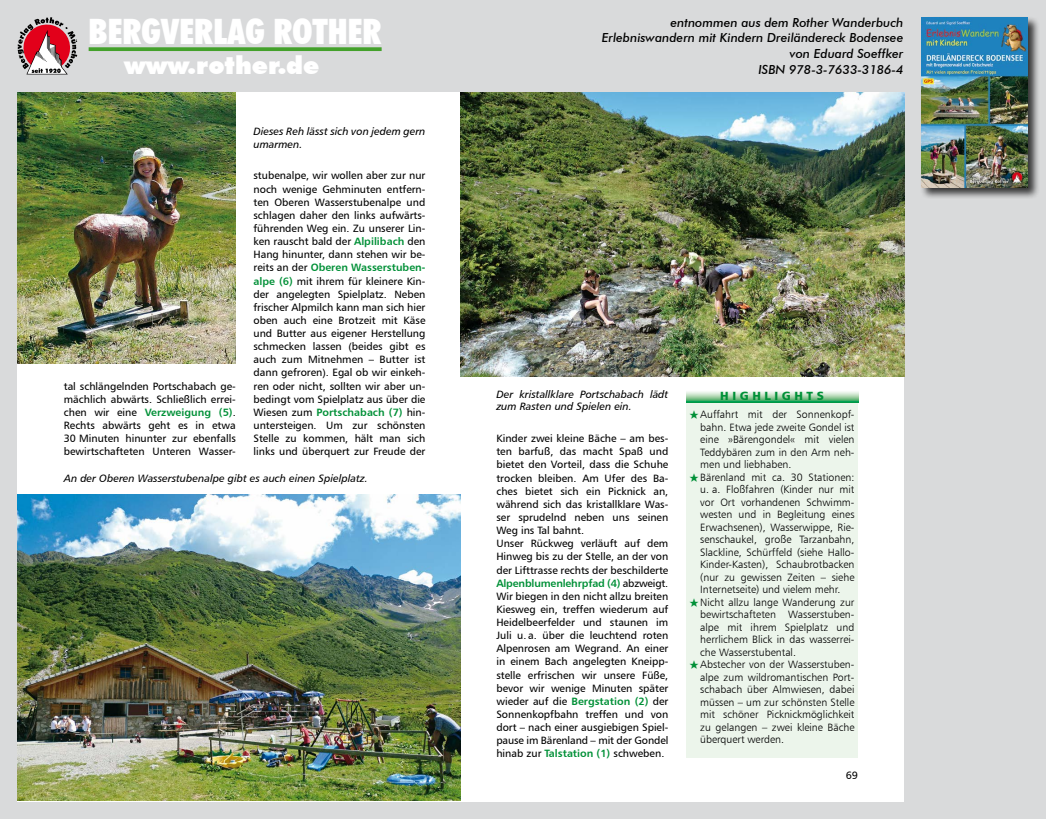
<style>
.page{position:relative;width:1046px;height:819px;background:#fff}
.page>*{position:absolute;margin:0;border:0;box-sizing:border-box;transform-origin:0 0}
.t1{font:900 condensed 35px "Futura BT";color:#fff}
.t2{font:900 25px "Futura BT";color:#fff}
.t3{font:italic 500 12.5px/15.8px "Futura BT";color:#000;text-align:right}
.t4{font:11.88px "Humanist 777 BT Black B";letter-spacing:.3em;color:#009037}
.t5{font:10.62px/13.1px "Humanist 777 BT Roman B";color:#000;text-align:justify}
.t6{font:10.62px/12.5px "Humanist 777 BT Light B";color:#000}
.t7{font:10.62px/12.5px "Humanist 777 BT Italic B";color:#000}
.t8{font:10.62px "Humanist 777 BT Bold B";color:#009037}
.s1{font-family:"Humanist 777 BT Bold B";color:#009037}
.s2{font-family:"Humanist 777 BT Roman B";color:#000}
</style>
<div class="page">
<div style="left:0;top:0;width:1045px;height:819px;background:#d9dadb"></div>
<svg style="left:18px;top:17px;width:59px;height:57px"></svg>
<svg style="left:89px;top:47px;width:292px;height:4px"></svg>
<div style="left:18px;top:92px;width:886px;height:709px;background:#fff"></div>
<div style="left:686px;top:389px;width:171px;height:368px;background:#ecf5eb"></div>
<svg style="left:686px;top:389px;width:171px;height:14px"></svg>
<img style="left:18px;top:494px;width:443px;height:306px">
<img style="left:461px;top:92px;width:443px;height:284px">
<img style="left:18px;top:92px;width:218px;height:271px">
<div style="left:919px;top:16px;width:120px;height:183px;background:#000;opacity:.75"></div>
<img style="left:921px;top:17px;width:106px;height:170px">
<h1 class="t1" style="left:89px;top:10px;width:294px">BERGVERLAG ROTHER</h1>
<h2 class="t2" style="left:124px;top:50px;width:197px">www.rother.de</h2>
<p class="t7" style="left:253px;top:125px;width:173px">Dieses Reh lässt sich von jedem gern umarmen.</p>
<p class="t3" style="left:601px;top:14px;width:303px">entnommen aus dem Rother Wanderbuch Erlebniswandern mit Kindern Dreiländereck Bodensee von Eduard Soeffker<br>ISBN 978-3-7633-3186-4</p>
<p class="t5" style="left:253px;top:169px;width:173px">stubenalpe, wir wollen aber zur nur noch wenige Gehminuten entfern&shy;ten Oberen Wasserstubenalpe und schlagen daher den links aufwärts&shy;führenden Weg ein. Zu unserer Lin&shy;ken rauscht bald der <span class="s1">Alpilibach</span> den Hang hinunter, dann stehen wir be-</p>
<p class="t8" style="left:253px;top:261px;width:173px"><span class="s2">reits an der</span> Oberen Wasserstuben-</p>
<p class="t5" style="left:253px;top:274px;width:173px"><span class="s1">alpe (6)</span> mit ihrem für kleinere Kin&shy;der angelegten Spielplatz. Neben frischer Alpmilch kann man sich hier oben auch eine Brotzeit mit Käse und Butter aus eigener Herstellung schmecken lassen (beides gibt es auch zum Mitnehmen – Butter ist dann gefroren). Egal ob wir einkeh&shy;ren oder nicht, sollten wir aber un&shy;bedingt vom Spielplatz aus über die</p>
<p class="t8" style="left:253px;top:405px;width:173px"><span class="s2">Wiesen zum</span> Portschabach (7) <span class="s2">hin-</span></p>
<p class="t5" style="left:253px;top:418px;width:173px">untersteigen. Um zur schönsten Stelle zu kommen, hält man sich links und überquert zur Freude der</p>
<p class="t6" style="left:700px;top:408px;width:156px">Auffahrt mit der Sonnenkopf&shy;bahn. Etwa jede zweite Gondel ist eine »Bärengondel« mit vielen<br>Teddybären zum in den Arm neh&shy;men und liebhaben.<br>Bärenland mit ca. 30 Stationen: u. a. Floßfahren (Kinder nur mit vor Ort vorhandenen Schwimm&shy;westen und in Begleitung eines<br>Erwachsenen), Wasserwippe, Rie&shy;senschaukel, große Tarzanbahn,<br>Slackline, Schürffeld (siehe Hallo-<br>Kinder-Kasten), Schaubrotbacken (nur zu gewissen Zeiten – siehe<br>Internetseite) und vielem mehr.<br>Nicht allzu lange Wanderung zur bewirtschafteten Wasserstuben&shy;alpe mit ihrem Spielplatz und herrlichem Blick in das wasserrei&shy;che Wasserstubental.<br>Abstecher von der Wasserstuben&shy;alpe zum wildromantischen Port&shy;schabach über Almwiesen, dabei müssen – um zur schönsten Stelle mit schöner Picknickmöglichkeit zu gelangen – zwei kleine Bäche überquert werden.</p>
<p class="t5" style="left:64px;top:379px;width:173px">tal schlängelnden Portschabach ge&shy;mächlich abwärts. Schließlich errei-</p>
<p class="t8" style="left:64px;top:405px;width:173px"><span class="s2">chen wir eine</span> Verzweigung (5)<span class="s2">.</span></p>
<p class="t5" style="left:64px;top:418px;width:173px">Rechts abwärts geht es in etwa 30 Minuten hinunter zur ebenfalls bewirtschafteten Unteren Wasser-</p>
<p class="t7" style="left:496px;top:387px;width:173px">Der kristallklare Portschabach lädt zum Rasten und Spielen ein.</p>
<p class="t4" style="left:720px;top:388px;width:105px">HIGHLIGHTS</p>
<p class="t5" style="left:496px;top:432px;width:173px;text-align:left">Kinder zwei kleine Bäche – am bes&shy;ten barfuß, das macht Spaß und bietet den Vorteil, dass die Schuhe trocken bleiben. Am Ufer des Ba&shy;ches bietet sich ein Picknick an, während sich das kristallklare Was&shy;ser sprudelnd neben uns seinen<br>Weg ins Tal bahnt.<br>Unser Rückweg verläuft auf dem<br>Hinweg bis zu der Stelle, an der von der Lifttrasse rechts der beschilderte</p>
<p class="t8" style="left:496px;top:576px;width:173px">Alpenblumenlehrpfad (4) <span class="s2">abzweigt.</span></p>
<p class="t5" style="left:496px;top:589px;width:173px">Wir biegen in den nicht allzu breiten Kiesweg ein, treffen wiederum auf Heidelbeerfelder und staunen im Juli u. a. über die leuchtend roten Alpenrosen am Wegrand. An einer in einem Bach angelegten Kneipp&shy;stelle erfrischen wir unsere Füße, bevor wir wenige Minuten später wieder auf die <span class="s1">Bergstation (2)</span> der Sonnenkopfbahn treffen und von dort – nach einer ausgiebigen Spiel&shy;pause im Bärenland – mit der Gondel hinab zur <span class="s1">Talstation (1)</span> schweben.</p>
<p class="t7" style="left:64px;top:471px;width:305px">An der Oberen Wasserstubenalpe gibt es auch einen Spielplatz.</p>
<p class="t5" style="left:845px;top:768px;width:14px">69</p>
</div>
